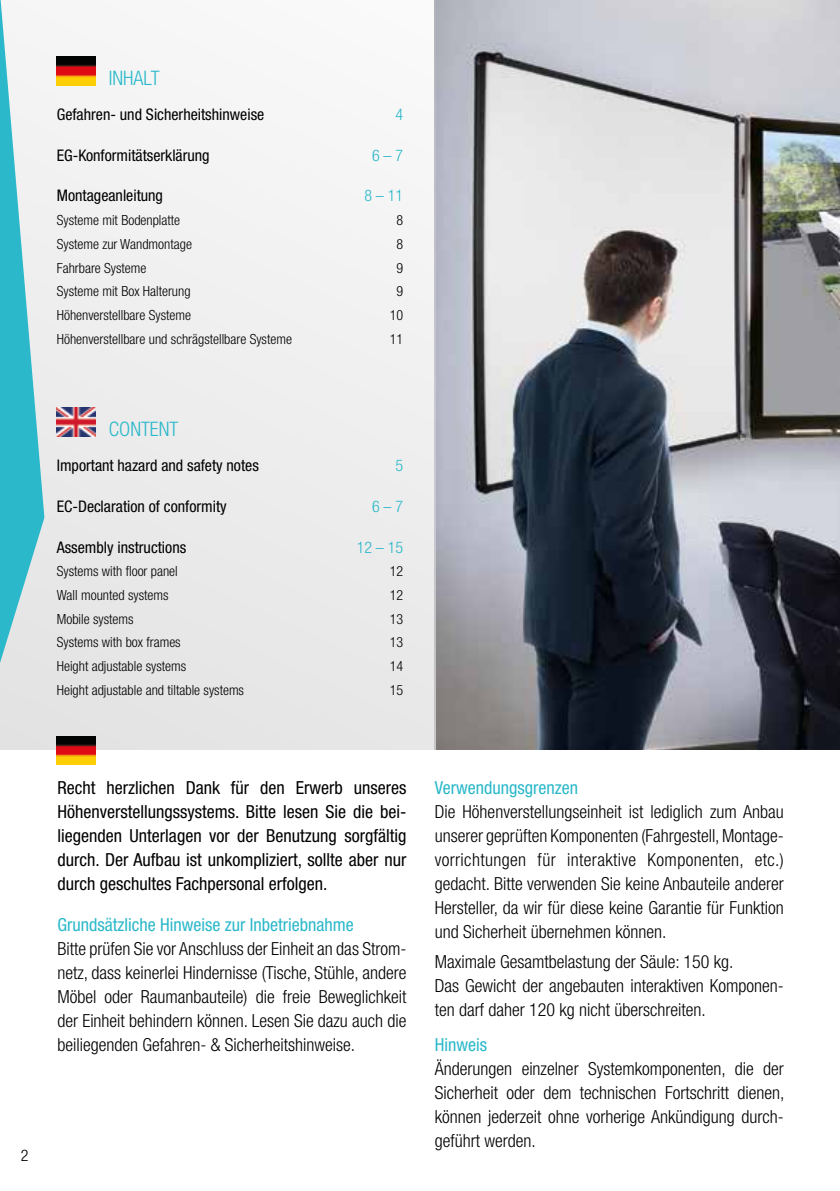
<style>
.page{position:relative;width:840px;height:1191px;background:#fff}
.page>*{position:absolute;margin:0;border:0;box-sizing:border-box;transform-origin:0 0}
.t1{font:300 condensed 20px "Helvetica Neue LT";color:#2ab8ca}
.t2{font:300 condensed 18px/24px "Helvetica Neue LT";color:#000;text-align:justify}
.t3{font:condensed 18px/24px "Helvetica Neue LT";color:#000;text-align:justify}
.t4{font:condensed 18px "Helvetica Neue LT";color:#2ab8ca}
.t5{font:condensed 16px "Helvetica Neue LT";color:#000}
.t6{font:300 condensed 16px "Helvetica Neue LT";color:#2ab8ca}
.t7{font:300 condensed 16px "Helvetica Neue LT";color:#000}
.t8{font:300 condensed 14px "Helvetica Neue LT";color:#000}
</style>
<div class="page">
<img style="left:435px;top:0;width:404px;height:750px">
<div style="left:0;top:0;width:435px;height:893px;background:#eeeeef"></div>
<div style="left:0;top:750px;width:839px;height:441px;background:#fff"></div>
<svg style="left:0;top:0;width:44px;height:663px"></svg>
<img style="left:57px;top:736px;width:39px;height:28px">
<img style="left:57px;top:57px;width:39px;height:28px">
<img style="left:57px;top:408px;width:39px;height:28px">
<p class="t1" style="left:109px;top:67px;width:52px">INHALT</p>
<p class="t5" style="left:57px;top:105px;width:209px">Gefahren- und Sicherheitshinweise</p>
<p class="t6" style="left:395px;top:105px;width:9px">4</p>
<p class="t5" style="left:57px;top:146px;width:154px">EG-Konformitätserklärung</p>
<p class="t6" style="left:372px;top:146px;width:33px">6 – 7</p>
<p class="t5" style="left:57px;top:186px;width:108px">Montageanleitung</p>
<p class="t6" style="left:364px;top:187px;width:40px">8 – 11</p>
<p class="t8" style="left:57px;top:212px;width:125px">Systeme mit Bodenplatte</p>
<p class="t8" style="left:396px;top:212px;width:8px">8</p>
<p class="t8" style="left:57px;top:236px;width:137px">Systeme zur Wandmontage</p>
<p class="t8" style="left:396px;top:236px;width:8px">8</p>
<p class="t8" style="left:57px;top:259px;width:91px">Fahrbare Systeme</p>
<p class="t8" style="left:396px;top:259px;width:8px">9</p>
<p class="t8" style="left:57px;top:283px;width:135px">Systeme mit Box Halterung</p>
<p class="t8" style="left:396px;top:283px;width:8px">9</p>
<p class="t8" style="left:57px;top:307px;width:136px">Höhenverstellbare Systeme</p>
<p class="t8" style="left:389px;top:307px;width:15px">10</p>
<p class="t8" style="left:57px;top:330px;width:237px">Höhenverstellbare und schrägstellbare Systeme</p>
<p class="t8" style="left:389px;top:330px;width:15px">11</p>
<p class="t1" style="left:109px;top:418px;width:71px">CONTENT</p>
<p class="t5" style="left:57px;top:456px;width:203px">Important hazard and safety notes</p>
<p class="t6" style="left:395px;top:456px;width:9px">5</p>
<p class="t5" style="left:57px;top:497px;width:171px">EC-Declaration of conformity</p>
<p class="t6" style="left:372px;top:497px;width:33px">6 – 7</p>
<p class="t5" style="left:57px;top:538px;width:131px">Assembly instructions</p>
<p class="t6" style="left:356px;top:538px;width:48px">12 – 15</p>
<p class="t8" style="left:57px;top:563px;width:122px">Systems with floor panel</p>
<p class="t8" style="left:389px;top:563px;width:15px">12</p>
<p class="t8" style="left:57px;top:587px;width:113px">Wall mounted systems</p>
<p class="t8" style="left:389px;top:587px;width:15px">12</p>
<p class="t8" style="left:57px;top:611px;width:78px">Mobile systems</p>
<p class="t8" style="left:389px;top:611px;width:15px">13</p>
<p class="t8" style="left:57px;top:634px;width:125px">Systems with box frames</p>
<p class="t8" style="left:389px;top:634px;width:15px">13</p>
<p class="t8" style="left:57px;top:658px;width:131px">Height adjustable systems</p>
<p class="t8" style="left:389px;top:658px;width:15px">14</p>
<p class="t8" style="left:57px;top:682px;width:189px">Height adjustable and tiltable systems</p>
<p class="t8" style="left:389px;top:682px;width:15px">15</p>
<p class="t7" style="left:21px;top:1146px;width:9px">2</p>
<p class="t3" style="left:57px;top:775px;width:350px">Recht herzlichen Dank für den Erwerb unseres Höhenverstellungssystems. Bitte lesen Sie die bei&shy;liegenden Unterlagen vor der Benutzung sorgfältig durch. Der Aufbau ist unkompliziert, sollte aber nur durch geschultes Fachpersonal erfolgen.</p>
<p class="t4" style="left:57px;top:914px;width:298px">Grundsätzliche Hinweise zur Inbetriebnahme</p>
<p class="t2" style="left:57px;top:936px;width:350px">Bitte prüfen Sie vor Anschluss der Einheit an das Strom&shy;netz, dass keinerlei Hindernisse (Tische, Stühle, andere Möbel oder Raumanbauteile) die freie Beweglichkeit der Einheit behindern können. Lesen Sie dazu auch die beiliegenden Gefahren- &amp; Sicherheitshinweise.</p>
<p class="t4" style="left:434px;top:777px;width:145px">Verwendungsgrenzen</p>
<p class="t2" style="left:434px;top:799px;width:350px">Die Höhenverstellungseinheit ist lediglich zum Anbau unserer geprüften Komponenten (Fahrgestell, Montage&shy;vorrichtungen für interaktive Komponenten, etc.) gedacht. Bitte verwenden Sie keine Anbauteile anderer Hersteller, da wir für diese keine Garantie für Funktion und Sicherheit übernehmen können.</p>
<p class="t2" style="left:434px;top:949px;width:350px;text-align:left">Maximale Gesamtbelastung der Säule: 150 kg.<br>Das Gewicht der angebauten interaktiven Komponen&shy;ten darf daher 120 kg nicht überschreiten.</p>
<p class="t4" style="left:434px;top:1034px;width:54px">Hinweis</p>
<p class="t2" style="left:434px;top:1056px;width:351px">Änderungen einzelner Systemkomponenten, die der Sicherheit oder dem technischen Fortschritt dienen, können jederzeit ohne vorherige Ankündigung durch&shy;geführt werden.</p>
</div>
